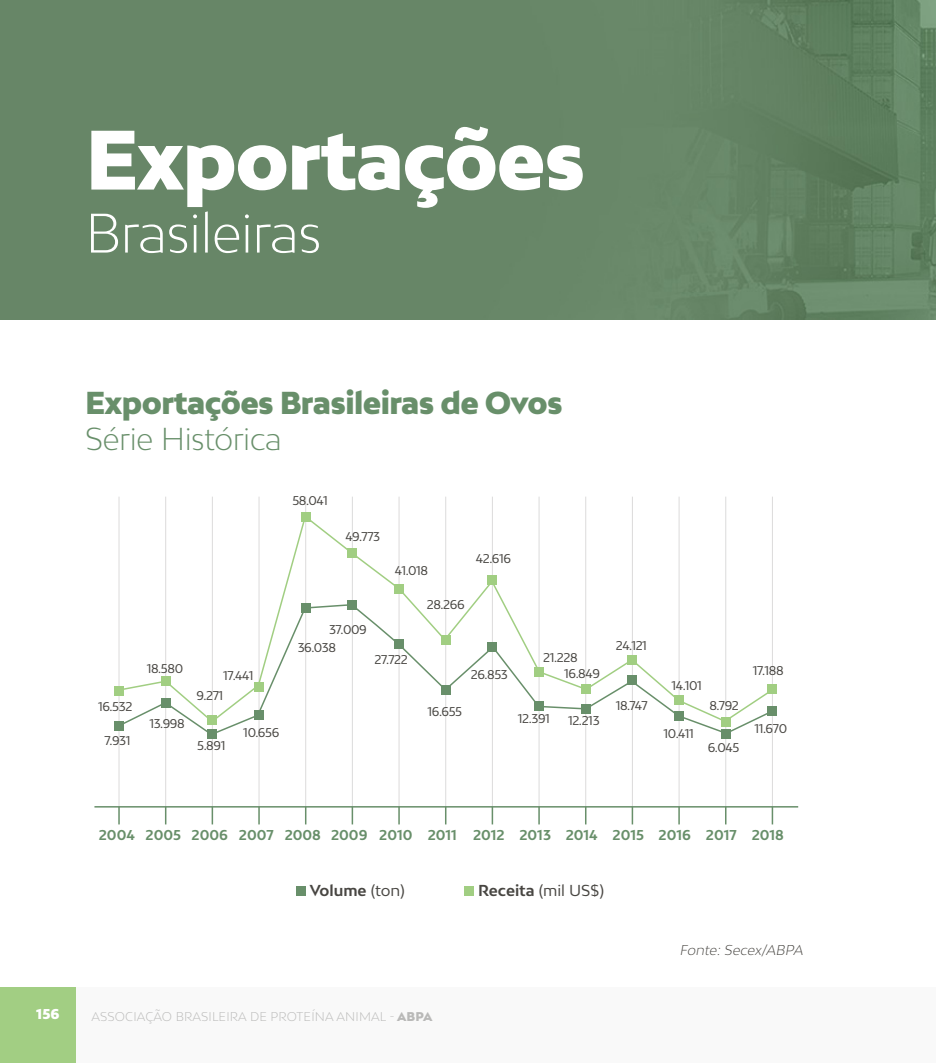
<style>
.page{position:relative;width:936px;height:1063px;background:#fff}
.page>*{position:absolute;margin:0;border:0;box-sizing:border-box;transform-origin:0 0}
.t1{font:900 79.5px "Bw Mitga";letter-spacing:-.02em;color:#fff}
.t2{font:300 52.5px "Bw Mitga";letter-spacing:-.02em;color:#fff}
.t3{font:900 30px "Bw Mitga";letter-spacing:-.02em;color:#688f6a}
.t4{font:300 30px "Bw Mitga";letter-spacing:-.02em;color:#688f6a}
.t5{font:15px "Bw Mitga";color:#484642}
.t6{font:700 15px "Bw Mitga";color:#484642}
.t7{font:700 13.5px "Bw Mitga";color:#688f6a}
.t8{font:italic 300 13.5px "Bw Mitga";color:#484642}
.t9{font:900 13.5px "Bw Mitga";color:#fff}
.t10{font:12px "Bw Mitga";letter-spacing:-.03em;color:#484642}
.t11{font:300 12px "Bw Mitga";letter-spacing:.01em;color:#b9b9b8}
.s1{font-weight:400}
.s2{font-weight:700}
.s3{font-weight:900}
</style>
<div class="page">
<div style="left:75px;top:987px;width:860px;height:76px;background:#f9f9f9"></div>
<hr style="left:259px;top:497px;width:1px;height:311px;background:#dcdbdb">
<hr style="left:119px;top:497px;width:1px;height:311px;background:#dcdbdb">
<hr style="left:445px;top:497px;width:1px;height:311px;background:#dcdbdb">
<hr style="left:585px;top:497px;width:1px;height:311px;background:#dcdbdb">
<hr style="left:352px;top:497px;width:1px;height:311px;background:#dcdbdb">
<hr style="left:212px;top:497px;width:1px;height:311px;background:#dcdbdb">
<hr style="left:538px;top:497px;width:1px;height:311px;background:#dcdbdb">
<hr style="left:678px;top:497px;width:1px;height:311px;background:#dcdbdb">
<hr style="left:305px;top:497px;width:1px;height:311px;background:#dcdbdb">
<hr style="left:165px;top:497px;width:1px;height:311px;background:#dcdbdb">
<hr style="left:492px;top:497px;width:1px;height:311px;background:#dcdbdb">
<hr style="left:399px;top:497px;width:1px;height:311px;background:#dcdbdb">
<hr style="left:632px;top:497px;width:1px;height:311px;background:#dcdbdb">
<hr style="left:772px;top:497px;width:1px;height:311px;background:#dcdbdb">
<hr style="left:725px;top:497px;width:1px;height:311px;background:#dcdbdb">
<hr style="left:94px;top:806px;width:704px;height:2px;background:#688f6a">
<svg style="left:258px;top:807px;width:2px;height:17px"></svg>
<svg style="left:118px;top:807px;width:2px;height:17px"></svg>
<svg style="left:445px;top:808px;width:1px;height:16px"></svg>
<svg style="left:585px;top:808px;width:1px;height:16px"></svg>
<svg style="left:351px;top:807px;width:2px;height:17px"></svg>
<svg style="left:211px;top:807px;width:2px;height:17px"></svg>
<svg style="left:538px;top:807px;width:1px;height:17px"></svg>
<svg style="left:678px;top:807px;width:1px;height:17px"></svg>
<svg style="left:305px;top:808px;width:1px;height:16px"></svg>
<svg style="left:165px;top:808px;width:1px;height:16px"></svg>
<svg style="left:491px;top:807px;width:2px;height:17px"></svg>
<svg style="left:398px;top:807px;width:2px;height:17px"></svg>
<svg style="left:631px;top:807px;width:2px;height:17px"></svg>
<svg style="left:771px;top:807px;width:2px;height:17px"></svg>
<svg style="left:725px;top:808px;width:1px;height:16px"></svg>
<div style="left:0;top:987px;width:76px;height:76px;background:#a2ce83"></div>
<img style="left:0;top:0;width:935px;height:320px">
<svg style="left:118px;top:514px;width:656px;height:193px"></svg>
<div style="left:114px;top:721px;width:10px;height:9px;background:#688f6a"></div>
<div style="left:208px;top:729px;width:9px;height:10px;background:#688f6a"></div>
<div style="left:347px;top:600px;width:10px;height:9px;background:#688f6a"></div>
<div style="left:721px;top:729px;width:9px;height:10px;background:#688f6a"></div>
<div style="left:767px;top:707px;width:10px;height:9px;background:#688f6a"></div>
<svg style="left:116px;top:604px;width:656px;height:132px"></svg>
<div style="left:464px;top:886px;width:9px;height:9px;background:#a1ce82"></div>
<div style="left:296px;top:886px;width:10px;height:9px;background:#688f6a"></div>
<div style="left:114px;top:686px;width:10px;height:10px;background:#a1ce82"></div>
<div style="left:161px;top:677px;width:9px;height:9px;background:#a1ce82"></div>
<div style="left:208px;top:716px;width:9px;height:9px;background:#a1ce82"></div>
<div style="left:254px;top:682px;width:10px;height:10px;background:#a1ce82"></div>
<div style="left:301px;top:512px;width:9px;height:10px;background:#a1ce82"></div>
<div style="left:347px;top:549px;width:10px;height:9px;background:#a1ce82"></div>
<div style="left:441px;top:635px;width:9px;height:10px;background:#a1ce82"></div>
<div style="left:487px;top:575px;width:10px;height:10px;background:#a1ce82"></div>
<div style="left:534px;top:667px;width:9px;height:10px;background:#a1ce82"></div>
<div style="left:581px;top:684px;width:9px;height:10px;background:#a1ce82"></div>
<div style="left:627px;top:655px;width:10px;height:10px;background:#a1ce82"></div>
<div style="left:674px;top:695px;width:9px;height:9px;background:#a1ce82"></div>
<div style="left:721px;top:717px;width:9px;height:10px;background:#a1ce82"></div>
<div style="left:767px;top:685px;width:10px;height:9px;background:#a1ce82"></div>
<div style="left:394px;top:584px;width:9px;height:10px;background:#a1ce82"></div>
<h1 class="t1" style="left:85px;top:107px;width:502px">Exportações</h1>
<h2 class="t2" style="left:85px;top:199px;width:238px">Brasileiras</h2>
<h3 class="t3" style="left:85px;top:382px;width:479px">Exportações Brasileiras de Ovos</h3>
<h3 class="t4" style="left:85px;top:419px;width:198px">Série Histórica</h3>
<p class="t10" style="left:98px;top:698px;width:36px">16.532</p>
<p class="t10" style="left:104px;top:733px;width:28px">7.931</p>
<p class="t10" style="left:147px;top:661px;width:38px">18.580</p>
<p class="t10" style="left:149px;top:715px;width:37px">13.998</p>
<p class="t10" style="left:223px;top:668px;width:32px">17.441</p>
<p class="t10" style="left:196px;top:688px;width:28px">9.271</p>
<p class="t10" style="left:197px;top:738px;width:30px">5.891</p>
<p class="t10" style="left:243px;top:725px;width:38px">10.656</p>
<p class="t10" style="left:292px;top:492px;width:37px">58.041</p>
<p class="t10" style="left:345px;top:528px;width:36px">49.773</p>
<p class="t10" style="left:329px;top:622px;width:39px">37.009</p>
<p class="t10" style="left:298px;top:639px;width:40px">36.038</p>
<p class="t10" style="left:395px;top:563px;width:35px">41.018</p>
<p class="t10" style="left:427px;top:596px;width:39px">28.266</p>
<p class="t10" style="left:374px;top:652px;width:35px">27.722</p>
<p class="t10" style="left:476px;top:551px;width:37px">42.616</p>
<p class="t10" style="left:471px;top:667px;width:39px">26.853</p>
<p class="t10" style="left:543px;top:649px;width:36px">21.228</p>
<p class="t10" style="left:564px;top:665px;width:37px">16.849</p>
<p class="t10" style="left:427px;top:703px;width:36px">16.655</p>
<p class="t10" style="left:517px;top:711px;width:34px">12.391</p>
<p class="t10" style="left:568px;top:713px;width:33px">12.213</p>
<p class="t10" style="left:616px;top:638px;width:33px">24.121</p>
<p class="t10" style="left:615px;top:697px;width:33px">18.747</p>
<p class="t10" style="left:671px;top:677px;width:32px">14.101</p>
<p class="t10" style="left:663px;top:726px;width:32px">10.411</p>
<p class="t10" style="left:709px;top:697px;width:31px">8.792</p>
<p class="t10" style="left:707px;top:740px;width:33px">6.045</p>
<p class="t10" style="left:752px;top:663px;width:32px">17.188</p>
<p class="t10" style="left:754px;top:721px;width:34px">11.670</p>
<p class="t7" style="left:99px;top:826px;width:686px">2004 2005 2006 2007 2008 2009 2010 2011 2012 2013 2014 2015 2016 2017 2018</p>
<p class="t6" style="left:309px;top:881px;width:97px">Volume <span class="s1">(ton)</span></p>
<p class="t5" style="left:478px;top:881px;width:127px"><span class="s2">Receita</span> (mil US$)</p>
<p class="t9" style="left:36px;top:1005px;width:25px">156</p>
<p class="t11" style="left:92px;top:1008px;width:342px">ASSOCIAÇÃO BRASILEIRA DE PROTEÍNA ANIMAL - <span class="s3">ABPA</span></p>
<p class="t8" style="left:679px;top:941px;width:128px">Fonte: Secex/ABPA</p>
</div>
